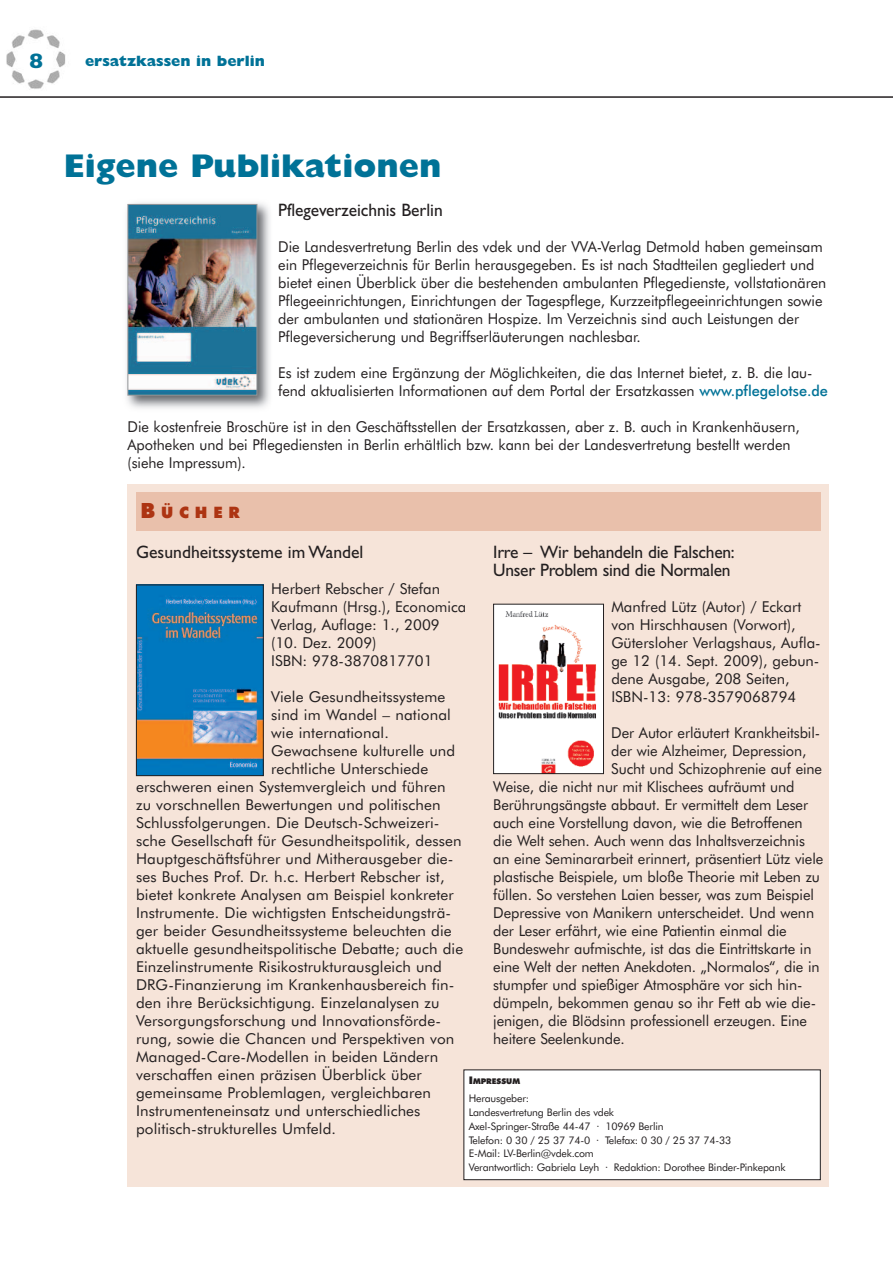
<style>
.page{position:relative;width:893px;height:1263px;background:#fff}
.page>*{position:absolute;margin:0;border:0;box-sizing:border-box;transform-origin:0 0}
.t1{font:800 33px "Gill Sans";color:#007297}
.t2{font:800 21px "Gill Sans";color:#007297}
.t3{font:18px/18px "Gill Sans";letter-spacing:-.015em;color:#231f20}
.t4{font:900 15.75px "Futura BT";letter-spacing:.365em;color:#ad3412}
.t5{font:15px/18px "Futura BT";letter-spacing:-.005em;color:#231f20}
.t6{font:800 15px "Gill Sans";color:#007297}
.t7{font:10.5px/13.8px "Futura BT";letter-spacing:-.02em;color:#231f20}
.t8{font:900 7.8px "Futura BT";color:#231f20}
.s1{font-weight:500;color:#007297}
.s2{font-size:21px}
.s3{font-size:10.5px}
</style>
<div class="page">
<div style="left:128px;top:484px;width:701px;height:702px;background:#f6e4d9"></div>
<img style="left:138px;top:587px;width:124px;height:187px">
<div style="left:136px;top:585px;width:128px;height:191px;border:1px solid #231f20"></div>
<div style="left:136px;top:493px;width:685px;height:38px;background:#e9c0ab"></div>
<img style="left:6px;top:29px;width:60px;height:60px">
<hr style="left:0;top:96px;width:893px;height:2px;background:#231f20">
<div style="left:464px;top:1070px;width:356px;height:110px;background:#fff"></div>
<div style="left:463px;top:1069px;width:358px;height:111px;border:1px solid #231f20"></div>
<img style="left:126px;top:202px;width:144px;height:207px">
<img style="left:130px;top:206px;width:125px;height:187px">
<div style="left:128px;top:204px;width:129px;height:191px;border:1px solid #939598"></div>
<img style="left:495px;top:606px;width:107px;height:166px">
<div style="left:493px;top:604px;width:111px;height:170px;border:1px solid #231f20"></div>
<h2 class="t2" style="left:29px;top:53px;width:16px">8</h2>
<p class="t6" style="left:85px;top:56px;width:181px">ersatzkassen in berlin</p>
<h1 class="t1" style="left:64px;top:153px;width:379px">Eigene Publikationen</h1>
<p class="t3" style="left:278px;top:203px;width:166px">Pflegeverzeichnis Berlin</p>
<p class="t5" style="left:278px;top:239px;width:550px">Die Landesvertretung Berlin des vdek und der VVA-Verlag Detmold haben gemeinsam ein Pflegeverzeichnis für Berlin herausgegeben. Es ist nach Stadtteilen gegliedert und bietet einen Überblick über die bestehenden ambulanten Pflegedienste, vollstationären Pflegeeinrichtungen, Einrichtungen der Tagespflege, Kurzzeitpflegeeinrichtungen sowie der ambulanten und stationären Hospize. Im Verzeichnis sind auch Leistungen der Pflegeversicherung und Begriffserläuterungen nachlesbar.</p>
<p class="t5" style="left:278px;top:365px;width:551px">Es ist zudem eine Ergänzung der Möglichkeiten, die das Internet bietet, z. B. die lau&shy;fend aktualisierten Informationen auf dem Portal der Ersatzkassen <span class="s1">www.pflegelotse.de</span></p>
<p class="t5" style="left:128px;top:419px;width:674px">Die kostenfreie Broschüre ist in den Geschäftsstellen der Ersatzkassen, aber z. B. auch in Krankenhäusern,<br>Apotheken und bei Pflegediensten in Berlin erhältlich bzw. kann bei der Landesvertretung bestellt werden (siehe Impressum).</p>
<p class="t4" style="left:141px;top:506px;width:101px"><span class="s2">B</span>ÜCHER</p>
<p class="t3" style="left:136px;top:545px;width:229px">Gesundheitssysteme im Wandel</p>
<p class="t5" style="left:271px;top:581px;width:196px">Herbert Rebscher / Stefan<br>Kaufmann (Hrsg.), Economica<br>Verlag, Auflage: 1., 2009 (10. Dez. 2009)<br>ISBN: 978-3870817701</p>
<p class="t5" style="left:271px;top:689px;width:176px">Viele Gesundheitssysteme</p>
<p class="t5" style="left:271px;top:707px;width:181px">sind im Wandel – national</p>
<p class="t5" style="left:271px;top:725px;width:119px">wie international.</p>
<p class="t5" style="left:271px;top:743px;width:186px">Gewachsene kulturelle und</p>
<p class="t5" style="left:271px;top:761px;width:159px">rechtliche Unterschiede</p>
<p class="t5" style="left:136px;top:779px;width:311px">erschweren einen Systemvergleich und führen</p>
<p class="t5" style="left:136px;top:797px;width:306px">zu vorschnellen Bewertungen und politischen</p>
<p class="t5" style="left:136px;top:815px;width:305px">Schlussfolgerungen. Die Deutsch-Schweizeri-</p>
<p class="t5" style="left:136px;top:833px;width:327px">sche Gesellschaft für Gesundheitspolitik, dessen</p>
<p class="t5" style="left:136px;top:851px;width:319px">Hauptgeschäftsführer und Mitherausgeber die-</p>
<p class="t5" style="left:136px;top:869px;width:310px">ses Buches Prof. Dr. h.c. Herbert Rebscher ist,</p>
<p class="t5" style="left:136px;top:887px;width:319px">bietet konkrete Analysen am Beispiel konkreter</p>
<p class="t5" style="left:136px;top:905px;width:316px">Instrumente. Die wichtigsten Entscheidungsträ-</p>
<p class="t5" style="left:136px;top:923px;width:317px">ger beider Gesundheitssysteme beleuchten die</p>
<p class="t5" style="left:136px;top:941px;width:329px">aktuelle gesundheitspolitische Debatte; auch die</p>
<p class="t5" style="left:136px;top:959px;width:307px">Einzelinstrumente Risikostrukturausgleich und</p>
<p class="t5" style="left:136px;top:977px;width:320px">DRG-Finanzierung im Krankenhausbereich fin-</p>
<p class="t5" style="left:136px;top:995px;width:305px">den ihre Berücksichtigung. Einzelanalysen zu</p>
<p class="t5" style="left:136px;top:1013px;width:306px">Versorgungsforschung und Innovationsförde-</p>
<p class="t5" style="left:136px;top:1031px;width:320px">rung, sowie die Chancen und Perspektiven von</p>
<p class="t5" style="left:136px;top:1049px;width:304px">Managed-Care-Modellen in beiden Ländern</p>
<p class="t5" style="left:136px;top:1067px;width:287px">verschaffen einen präzisen Überblick über</p>
<p class="t5" style="left:136px;top:1085px;width:296px">gemeinsame Problemlagen, vergleichbaren</p>
<p class="t5" style="left:136px;top:1103px;width:286px">Instrumenteneinsatz und unterschiedliches</p>
<p class="t5" style="left:136px;top:1121px;width:201px">politisch-strukturelles Umfeld.</p>
<p class="t3" style="left:493px;top:545px;width:243px">Irre – Wir behandeln die Falschen:<br>Unser Problem sind die Normalen</p>
<p class="t5" style="left:611px;top:599px;width:211px">Manfred Lütz (Autor) / Eckart von Hirschhausen (Vorwort),<br>Gütersloher Verlagshaus, Aufla&shy;ge 12 (14. Sept. 2009), gebun&shy;dene Ausgabe, 208 Seiten,<br>ISBN-13: 978-3579068794</p>
<p class="t5" style="left:611px;top:725px;width:210px">Der Autor erläutert Krankheitsbil-</p>
<p class="t5" style="left:611px;top:743px;width:197px">der wie Alzheimer, Depression,</p>
<p class="t5" style="left:611px;top:761px;width:212px">Sucht und Schizophrenie auf eine</p>
<p class="t5" style="left:493px;top:779px;width:303px">Weise, die nicht nur mit Klischees aufräumt und</p>
<p class="t5" style="left:493px;top:797px;width:316px">Berührungsängste abbaut. Er vermittelt dem Leser</p>
<p class="t5" style="left:493px;top:815px;width:311px">auch eine Vorstellung davon, wie die Betroffenen</p>
<p class="t5" style="left:493px;top:833px;width:313px">die Welt sehen. Auch wenn das Inhaltsverzeichnis</p>
<p class="t5" style="left:493px;top:851px;width:332px">an eine Seminararbeit erinnert, präsentiert Lütz viele</p>
<p class="t5" style="left:493px;top:869px;width:328px">plastische Beispiele, um bloße Theorie mit Leben zu</p>
<p class="t5" style="left:493px;top:887px;width:322px">füllen. So verstehen Laien besser, was zum Beispiel</p>
<p class="t5" style="left:493px;top:905px;width:322px">Depressive von Manikern unterscheidet. Und wenn</p>
<p class="t5" style="left:493px;top:923px;width:295px">der Leser erfährt, wie eine Patientin einmal die</p>
<p class="t5" style="left:493px;top:941px;width:320px">Bundeswehr aufmischte, ist das die Eintrittskarte in</p>
<p class="t5" style="left:493px;top:959px;width:328px">eine Welt der netten Anekdoten. „Normalos“, die in</p>
<p class="t5" style="left:493px;top:977px;width:311px">stumpfer und spießiger Atmosphäre vor sich hin-</p>
<p class="t5" style="left:493px;top:995px;width:324px">dümpeln, bekommen genau so ihr Fett ab wie die-</p>
<p class="t5" style="left:493px;top:1013px;width:315px">jenigen, die Blödsinn professionell erzeugen. Eine</p>
<p class="t5" style="left:493px;top:1031px;width:133px">heitere Seelenkunde.</p>
<p class="t8" style="left:469px;top:1078px;width:53px"><span class="s3">I</span>MPRESSUM</p>
<p class="t7" style="left:469px;top:1092px;width:318px">Herausgeber:<br>Landesvertretung Berlin des vdek<br>Axel-Springer-Straße 44-47 · 10969 Berlin<br>Telefon: 0 30 / 25 37 74-0 · Telefax: 0 30 / 25 37 74-33<br>E-Mail: LV-Berlin@vdek.com<br>Verantwortlich: Gabriela Leyh · Redaktion: Dorothee Binder-Pinkepank</p>
</div>
